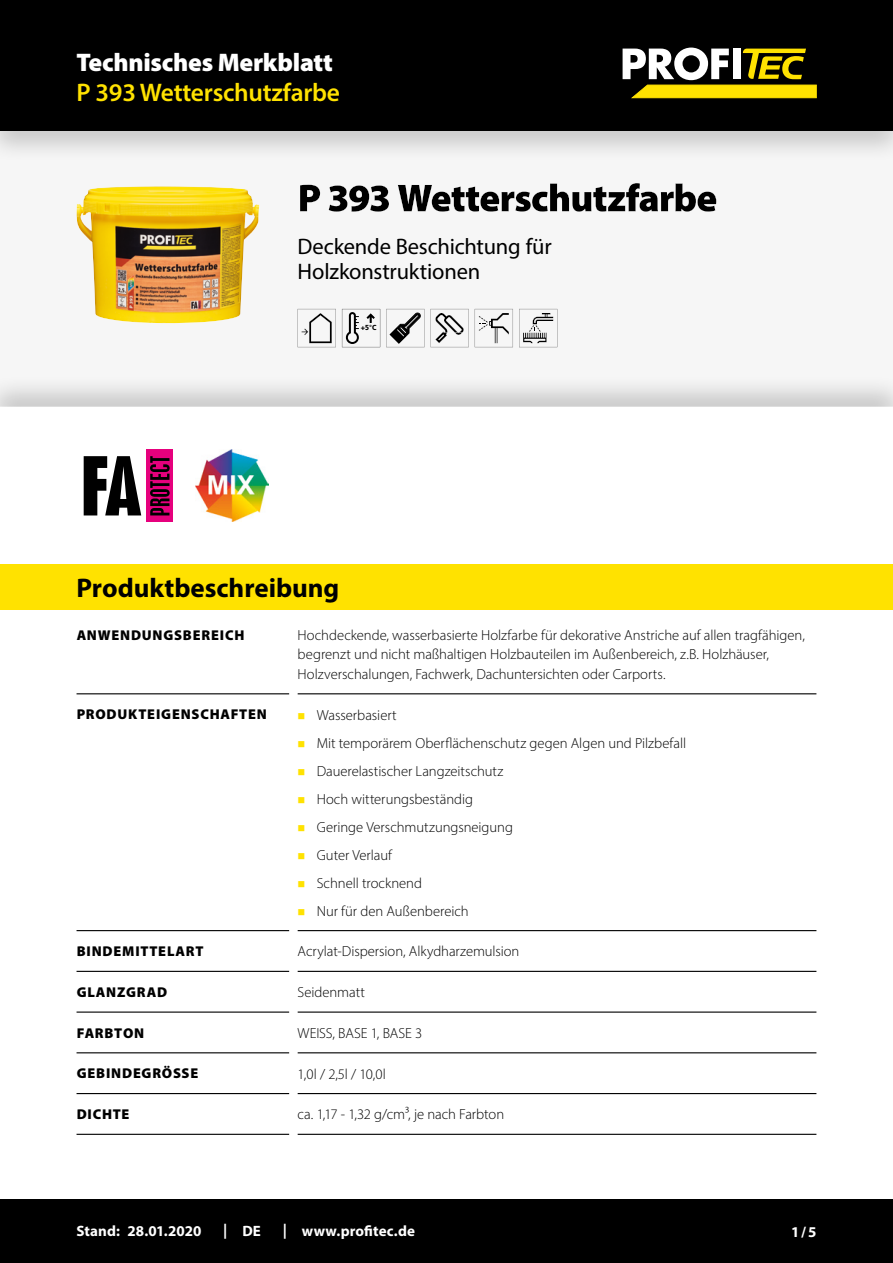
<style>
.page{position:relative;width:893px;height:1263px;background:#fff}
.page>*{position:absolute;margin:0;border:0;box-sizing:border-box;transform-origin:0 0}
.CB_AF_Kapitel_Uebers{font:700 27px "Myriad Pro";letter-spacing:-.005em;color:#000}
.CB_AF_Kopf_Produktna{font:600 25.5px "Myriad Pro";letter-spacing:-.01em;color:#ffe200}
.CB_AF_Kopf_TM{font:900 25.5px "Myriad Pro";letter-spacing:-.01em;color:#fff}
.t1{font:22.5px/25.5px "Myriad Pro";letter-spacing:-.01em;color:#000}
.CB_AF_Fuß_Stand_link{font:700 15px "Myriad Pro";letter-spacing:.005em;color:#fff}
.CB_AF_Fuß_Pagina_rec{font:700 15px "Myriad Pro";color:#fff}
.CB_AF_Text_Standard{font:300 14.7px/19.5px "Myriad Pro";letter-spacing:-.005em;color:#000}
.CB_AF_Abschnitt_Uebe{font:900 14.25px "Myriad Pro";letter-spacing:.055em;color:#000}
.t2{font:900 7.35px "Frutiger LT";color:#000}
.s1{font-weight:400}
</style>
<div class="page">
<div style="left:0;top:0;width:893px;height:131px;background:#000"></div>
<div style="left:0;top:1199px;width:893px;height:64px;background:#000"></div>
<hr style="left:77px;top:693px;width:212px;height:1px;background:#000">
<hr style="left:298px;top:693px;width:518px;height:1px;background:#000">
<hr style="left:77px;top:930px;width:212px;height:1px;background:#000">
<hr style="left:298px;top:930px;width:518px;height:1px;background:#000">
<hr style="left:77px;top:971px;width:212px;height:1px;background:#000">
<hr style="left:298px;top:971px;width:518px;height:1px;background:#000">
<hr style="left:77px;top:1011px;width:212px;height:2px;background:#000">
<hr style="left:298px;top:1011px;width:518px;height:2px;background:#000">
<hr style="left:77px;top:1052px;width:212px;height:1px;background:#000">
<hr style="left:298px;top:1052px;width:518px;height:1px;background:#000">
<hr style="left:77px;top:1093px;width:212px;height:1px;background:#000">
<hr style="left:298px;top:1093px;width:518px;height:1px;background:#000">
<hr style="left:77px;top:1134px;width:212px;height:1px;background:#000">
<hr style="left:298px;top:1134px;width:518px;height:1px;background:#000">
<div style="left:0;top:564px;width:893px;height:46px;background:#ffe200"></div>
<div style="left:0;top:122px;width:893px;height:289px;background:#000;opacity:.2"></div>
<svg style="left:84px;top:456px;width:57px;height:59px"></svg>
<div style="left:147px;top:449px;width:26px;height:72px;background:#e6007d"></div>
<svg style="left:150px;top:456px;width:20px;height:59px"></svg>
<img style="left:196px;top:449px;width:72px;height:72px">
<svg style="left:623px;top:48px;width:193px;height:50px"></svg>
<p class="CB_AF_Kopf_TM" style="left:77px;top:46px;width:258px">Technisches Merkblatt</p>
<p class="CB_AF_Kopf_Produktna" style="left:77px;top:76px;width:265px">P 393 Wetterschutzfarbe</p>
<h3 class="t1" style="left:298px;top:233px;width:256px">Deckende Beschichtung für<br>Holzkonstruktionen</h3>
<p class="t2" style="left:361px;top:323px;width:17px">+5<span class="s1">°</span>C</p>
<p class="CB_AF_Kapitel_Uebers" style="left:77px;top:570px;width:264px">Produktbeschreibung</p>
<p class="CB_AF_Abschnitt_Uebe" style="left:77px;top:625px;width:169px">ANWENDUNGSBEREICH</p>
<p class="CB_AF_Text_Standard" style="left:298px;top:625px;width:509px">Hochdeckende, wasserbasierte Holzfarbe für dekorative Anstriche auf allen tragfähigen, begrenzt und nicht maßhaltigen Holzbauteilen im Außenbereich, z.B. Holzhäuser,<br>Holzverschalungen, Fachwerk, Dachuntersichten oder Carports.</p>
<p class="CB_AF_Abschnitt_Uebe" style="left:77px;top:705px;width:192px">PRODUKTEIGENSCHAFTEN</p>
<p class="CB_AF_Text_Standard" style="left:317px;top:705px;width:81px">Wasserbasiert</p>
<p class="CB_AF_Text_Standard" style="left:317px;top:733px;width:371px">Mit temporärem Oberflächenschutz gegen Algen und Pilzbefall</p>
<p class="CB_AF_Text_Standard" style="left:317px;top:761px;width:188px">Dauerelastischer Langzeitschutz</p>
<p class="CB_AF_Text_Standard" style="left:317px;top:789px;width:158px">Hoch witterungsbeständig</p>
<p class="CB_AF_Text_Standard" style="left:317px;top:817px;width:198px">Geringe Verschmutzungsneigung</p>
<p class="CB_AF_Text_Standard" style="left:317px;top:845px;width:77px">Guter Verlauf</p>
<p class="CB_AF_Text_Standard" style="left:317px;top:873px;width:107px">Schnell trocknend</p>
<p class="CB_AF_Text_Standard" style="left:317px;top:901px;width:153px">Nur für den Außenbereich</p>
<p class="CB_AF_Abschnitt_Uebe" style="left:77px;top:942px;width:128px">BINDEMITTELART</p>
<p class="CB_AF_Text_Standard" style="left:298px;top:942px;width:223px">Acrylat-Dispersion, Alkydharzemulsion</p>
<p class="CB_AF_Abschnitt_Uebe" style="left:77px;top:982px;width:92px">GLANZGRAD</p>
<p class="CB_AF_Text_Standard" style="left:298px;top:982px;width:69px">Seidenmatt</p>
<p class="CB_AF_Abschnitt_Uebe" style="left:77px;top:1023px;width:69px">FARBTON</p>
<p class="CB_AF_Text_Standard" style="left:298px;top:1023px;width:126px">WEISS, BASE 1, BASE 3</p>
<p class="CB_AF_Abschnitt_Uebe" style="left:77px;top:1064px;width:123px">GEBINDEGRÖSSE</p>
<p class="CB_AF_Text_Standard" style="left:298px;top:1064px;width:90px">1,0l / 2,5l / 10,0l</p>
<p class="CB_AF_Abschnitt_Uebe" style="left:77px;top:1105px;width:54px">DICHTE</p>
<p class="CB_AF_Text_Standard" style="left:298px;top:1105px;width:208px">ca. 1,17 - 1,32 g/cm³, je nach Farbton</p>
<p class="CB_AF_Fuß_Stand_link" style="left:77px;top:1221px;width:45px">Stand:</p>
<p class="CB_AF_Fuß_Stand_link" style="left:128px;top:1221px;width:75px">28.01.2020</p>
<p class="CB_AF_Fuß_Stand_link" style="left:223px;top:1220px;width:6px">|</p>
<p class="CB_AF_Fuß_Stand_link" style="left:242px;top:1221px;width:20px">DE</p>
<p class="CB_AF_Fuß_Stand_link" style="left:283px;top:1220px;width:6px">|</p>
<p class="CB_AF_Fuß_Stand_link" style="left:302px;top:1221px;width:115px">www.profitec.de</p>
<p class="CB_AF_Fuß_Pagina_rec" style="left:791px;top:1222px;width:27px">1/5</p>
</div>
